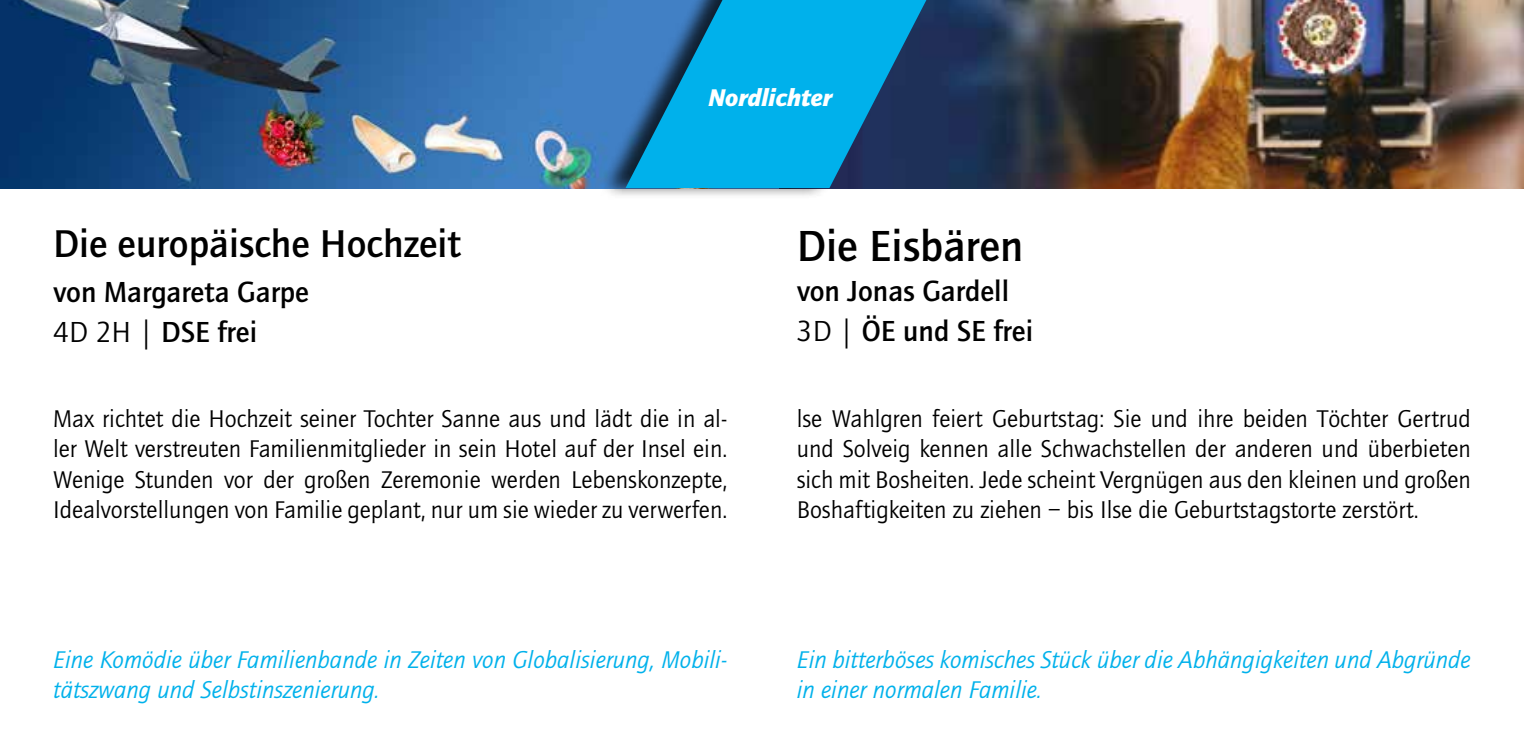
<style>
.page{position:relative;width:1524px;height:745px;background:#fff}
.page>*{position:absolute;margin:0;border:0;box-sizing:border-box;transform-origin:0 0}
.t1{font:500 45px "Quay Sans";color:#000}
.t2{font:500 40px "Quay Sans";color:#000}
.t3{font:500 30px/40px "Quay Sans";color:#000}
.t4{font:25px/30px "Quay Sans";color:#000;text-align:justify}
.t5{font:italic 25px/30px "Quay Sans";color:#00b1eb}
.t6{font:italic 900 25px "Quay Sans";color:#fff}
.s1{font-weight:400}
</style>
<div class="page">
<img style="left:0;top:0;width:599px;height:188px">
<img style="left:932px;top:0;width:592px;height:188px">
<div style="left:599px;top:0;width:333px;height:199px;background:#000;opacity:.75"></div>
<svg style="left:625px;top:0;width:301px;height:188px;background:#0d90c7"></svg>
<h2 class="t2" style="left:53px;top:221px;width:409px">Die europäische Hochzeit</h2>
<p class="t3" style="left:53px;top:272px;width:257px">von Margareta Garpe<br><span class="s1">4D 2H |</span> DSE frei</p>
<p class="t6" style="left:708px;top:82px;width:125px">Nordlichter</p>
<h1 class="t1" style="left:797px;top:220px;width:228px">Die Eisbären</h1>
<p class="t3" style="left:797px;top:271px;width:238px">von Jonas Gardell<br><span class="s1">3D |</span> ÖE und SE frei</p>
<p class="t4" style="left:53px;top:404px;width:675px">Max richtet die Hochzeit seiner Tochter Sanne aus und lädt die in al&shy;ler Welt verstreuten Familienmitglieder in sein Hotel auf der Insel ein.<br>Wenige Stunden vor der großen Zeremonie werden Lebenskonzepte, Idealvorstellungen von Familie geplant, nur um sie wieder zu verwerfen.</p>
<p class="t5" style="left:53px;top:644px;width:675px">Eine Komödie über Familienbande in Zeiten von Globalisierung, Mobili&shy;tätszwang und Selbstinszenierung.</p>
<p class="t4" style="left:797px;top:404px;width:675px">lse Wahlgren feiert Geburtstag: Sie und ihre beiden Töchter Gertrud und Solveig kennen alle Schwachstellen der anderen und überbieten sich mit Bosheiten. Jede scheint Vergnügen aus den kleinen und großen Boshaftigkeiten zu ziehen – bis Ilse die Geburtstagstorte zerstört.</p>
<p class="t5" style="left:797px;top:644px;width:675px">Ein bitterböses komisches Stück über die Abhängigkeiten und Abgründe in einer normalen Familie.</p>
</div>
